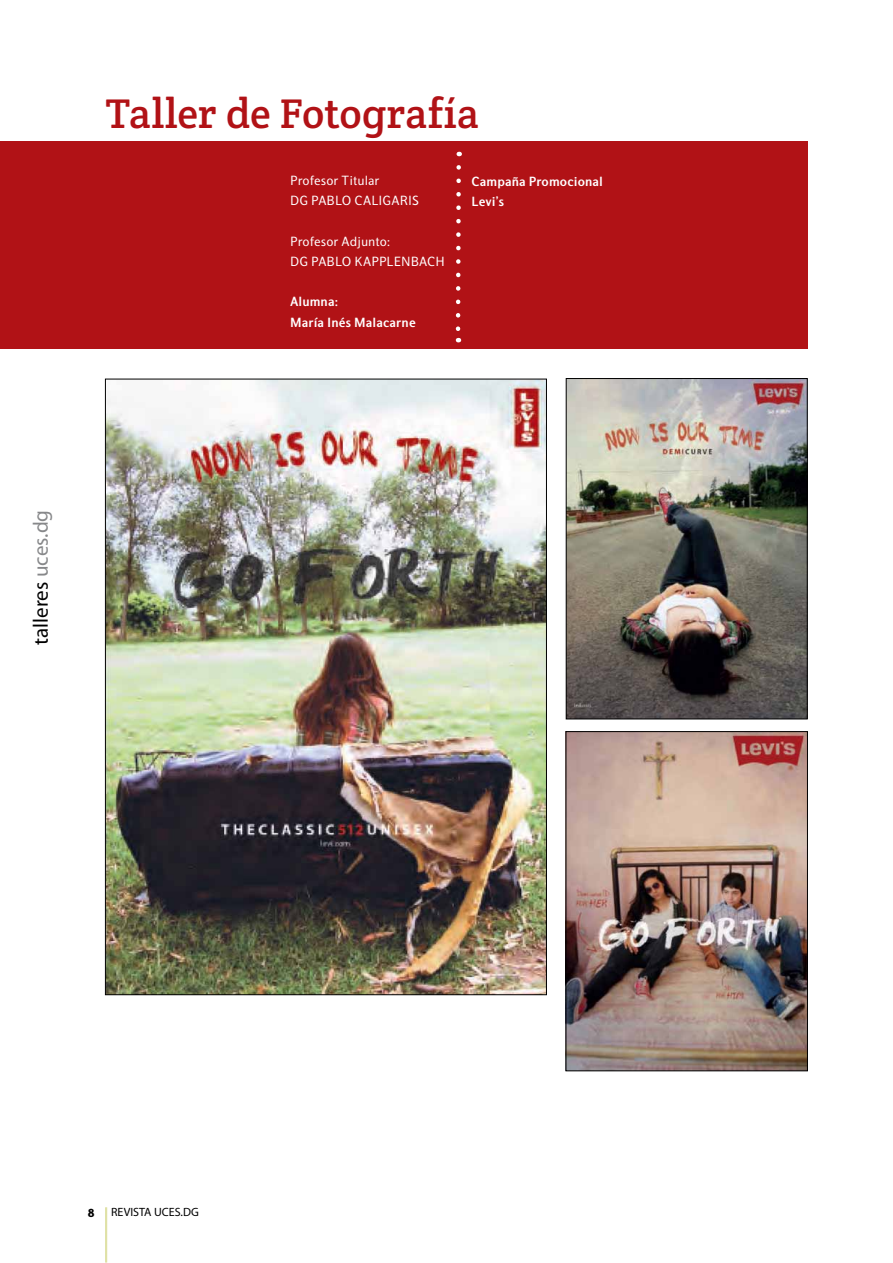
<style>
.page{position:relative;width:893px;height:1263px;background:#fff}
.page>*{position:absolute;margin:0;border:0;box-sizing:border-box;transform-origin:0 0}
.t1{font:42px "Crete Rounded";letter-spacing:.005em;color:#b11216}
.t2{font:21px "Myriad Pro";color:#000}
.t3{font:13.5px/20.2px "Centuria";letter-spacing:.005em;color:#fff}
.t4{font:700 13.5px/20.2px "Centuria";letter-spacing:.005em;color:#fff}
.t5{font:12px "Myriad Pro";color:#000}
.t6{font:12px "Centuria Negra";color:#000}
.s1{color:#87888a}
</style>
<div class="page">
<hr style="left:105px;top:1207px;width:1px;height:55px;background:#dadc97">
<hr style="left:106px;top:1207px;width:1px;height:55px;background:#dadc97">
<div style="left:0;top:141px;width:808px;height:208px;background:#b11216"></div>
<svg style="left:455px;top:165px;width:7px;height:177px"></svg>
<img style="left:568px;top:380px;width:237px;height:337px">
<div style="left:566px;top:378px;width:241px;height:341px;border:1px solid #000"></div>
<img style="left:107px;top:381px;width:438px;height:612px">
<img style="left:568px;top:733px;width:238px;height:336px">
<div style="left:566px;top:731px;width:242px;height:340px;border:1px solid #000"></div>
<h1 class="t1" style="left:105px;top:90px;width:375px">Taller de Fotografía</h1>
<p class="t4" style="left:472px;top:171px;width:133px">Campaña Promocional<br>Levi’s</p>
<p class="t3" style="left:290px;top:170px;width:131px">Profesor Titular<br>DG PABLO CALIGARIS</p>
<p class="t3" style="left:290px;top:231px;width:156px">Profesor Adjunto:<br>DG PABLO KAPPLENBACH</p>
<p class="t4" style="left:290px;top:291px;width:127px">Alumna:<br>María Inés Malacarne</p>
<h2 class="t2" style="left:28px;top:645px;width:136px;rotate:-90deg">talleres <span class="s1">uces.dg</span></h2>
<p class="t6" style="left:88px;top:1206px;width:8px">8</p>
<p class="t5" style="left:111px;top:1204px;width:89px">REVISTA UCES.DG</p>
</div>
